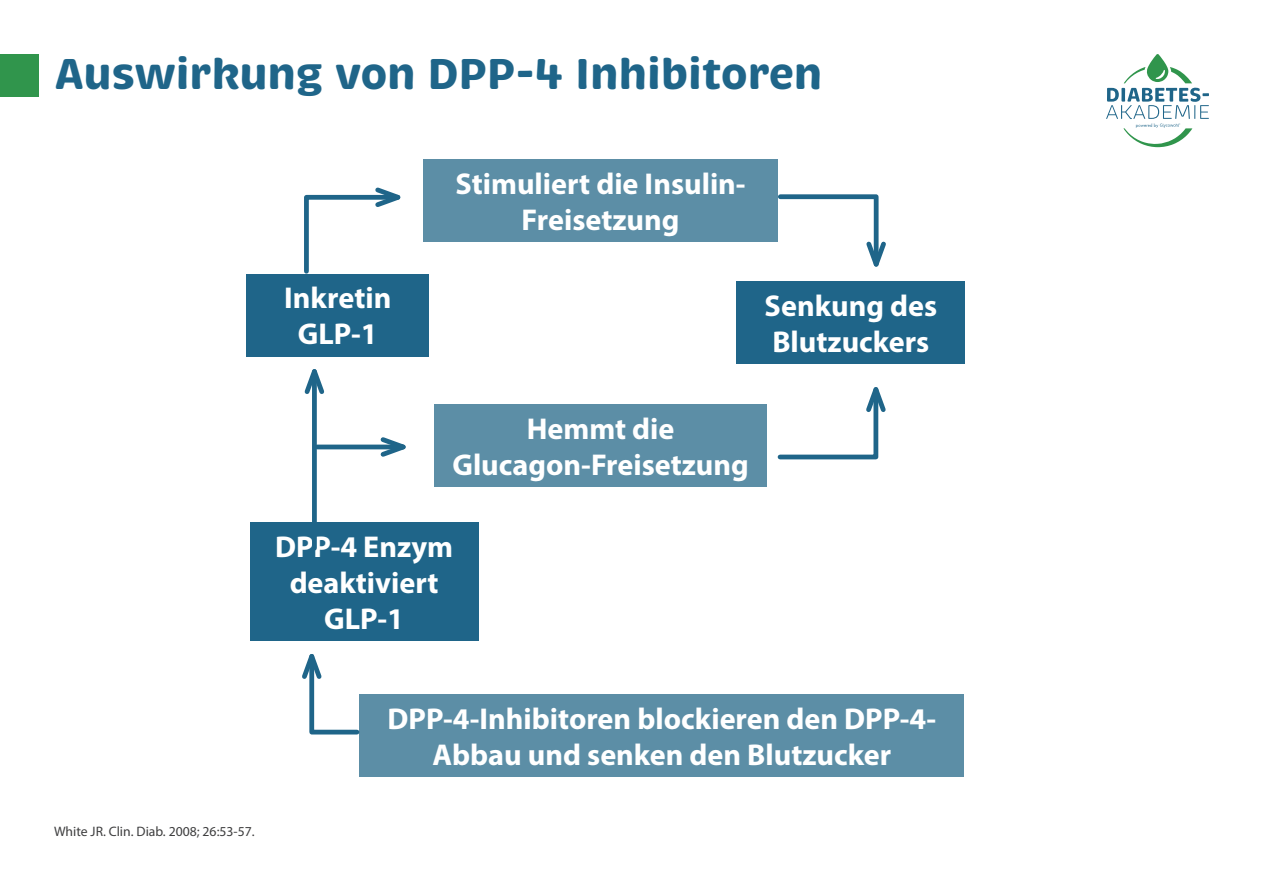
<style>
.page{position:relative;width:1263px;height:893px;background:#fff}
.page>*{position:absolute;margin:0;border:0;box-sizing:border-box;transform-origin:0 0}
.t1{font:700 44.1px "Brevia";letter-spacing:-.01em;color:#1f6589}
.t2{font:700 30.15px/36.2px "Myriad Pro";color:#fff;text-align:center}
.t3{font:13.65px "Myriad Pro";color:#3e3e3f}
</style>
<div class="page">
<svg style="left:1106px;top:54px;width:103px;height:93px"></svg>
<div style="left:0;top:54px;width:38px;height:43px;background:#30954c"></div>
<div style="left:424px;top:159px;width:354px;height:83px;background:#5c8ea6"></div>
<div style="left:247px;top:274px;width:182px;height:82px;background:#1f6589"></div>
<div style="left:250px;top:522px;width:229px;height:119px;background:#1f6589"></div>
<div style="left:360px;top:695px;width:604px;height:82px;background:#5c8ea6"></div>
<div style="left:736px;top:281px;width:229px;height:82px;background:#1f6589"></div>
<div style="left:434px;top:405px;width:333px;height:82px;background:#5c8ea6"></div>
<svg style="left:778px;top:194px;width:108px;height:73px"></svg>
<svg style="left:777px;top:387px;width:109px;height:73px"></svg>
<svg style="left:304px;top:187px;width:97px;height:87px"></svg>
<div style="left:312px;top:371px;width:5px;height:177px;background:#1f6589"></div>
<svg style="left:304px;top:369px;width:21px;height:29px"></svg>
<hr style="left:317px;top:445px;width:86px;height:4px;background:#1f6589">
<svg style="left:377px;top:437px;width:29px;height:20px"></svg>
<svg style="left:302px;top:654px;width:60px;height:83px"></svg>
<h1 class="t1" style="left:55px;top:47px;width:769px">Auswirkung von DPP-4 Inhibitoren</h1>
<p class="t2" style="left:284px;top:279px;width:109px">Inkretin<br>GLP-1</p>
<p class="t2" style="left:456px;top:165px;width:292px">Stimuliert die Insulin-<br>Freisetzung</p>
<p class="t2" style="left:765px;top:286px;width:174px;text-align:left">Senkung des<br>Blutzuckers</p>
<p class="t2" style="left:452px;top:410px;width:298px">Hemmt die<br>Glucagon-Freisetzung</p>
<p class="t2" style="left:275px;top:527px;width:180px">DPP-4 Enzym deaktiviert<br>GLP-1</p>
<p class="t3" style="left:54px;top:823px;width:202px">White JR. Clin. Diab. 2008; 26:53-57.</p>
<p class="t2" style="left:388px;top:700px;width:550px">DPP-4-Inhibitoren blockieren den DPP-4-<br>Abbau und senken den Blutzucker</p>
</div>
